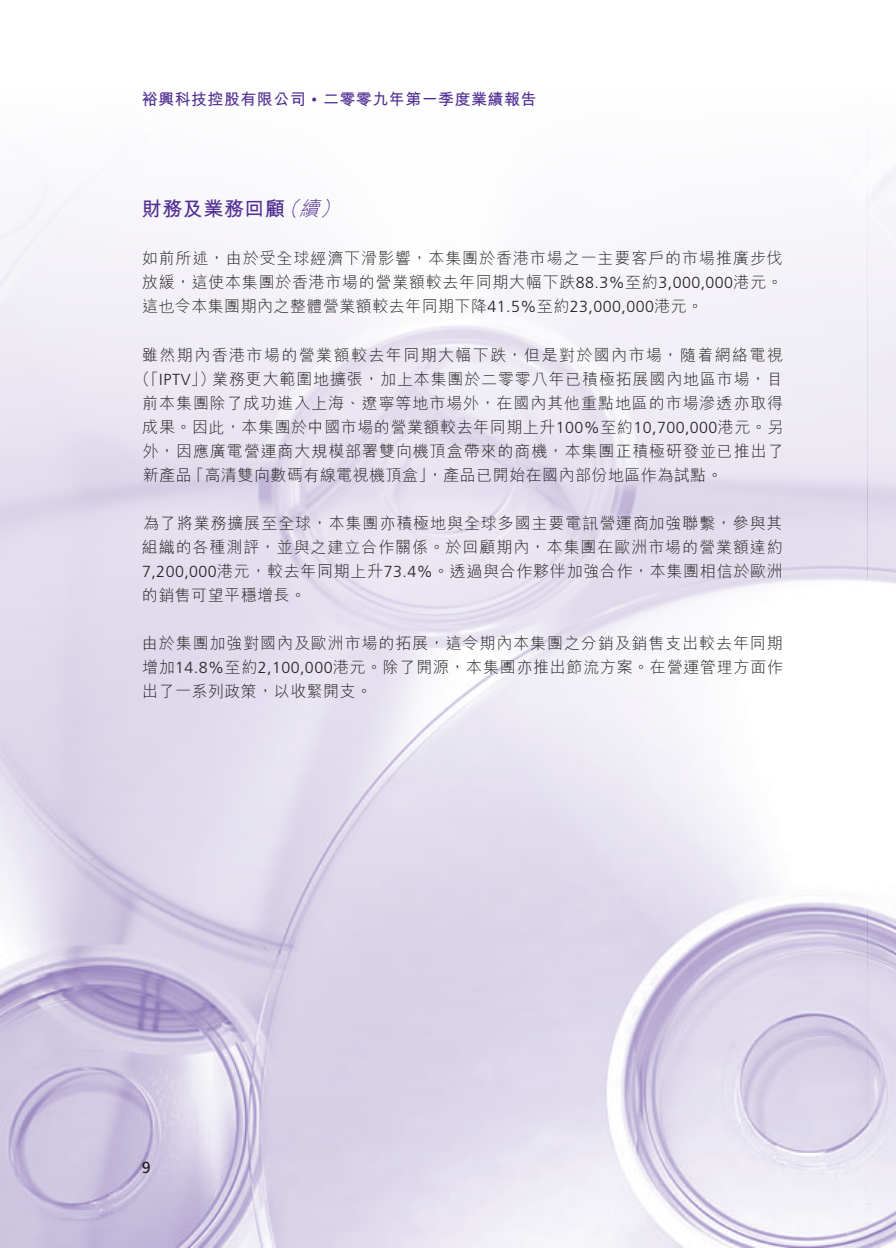
<style>
.page{position:relative;width:896px;height:1248px;background:#fff}
.page>*{position:absolute;margin:0;border:0;box-sizing:border-box;transform-origin:0 0}
.t1{font:700 20px "M Hei HK";letter-spacing:.03em;color:#502e92}
.t2{font:italic 300 20px "M Hei HK";color:#502e92}
.t3{font:300 16px/24px "M Hei HK";letter-spacing:.045em;color:#231f20;text-align:justify}
.t4{font:300 16px/24px "M Hei HK";letter-spacing:.09em;color:#231f20;text-align:right}
.t5{font:700 16px "M Hei HK";letter-spacing:.03em;color:#502e92}
.t6{font:16px "Frutiger LT Std";color:#231f20}
.s1{font-family:"Gill Sans Std";font-weight:400}
.s2{font-family:"Frutiger LT Std"}
</style>
<div class="page">
<img style="left:0;top:151px;width:896px;height:1096px">
<p class="t5" style="left:142px;top:87px;width:396px">裕興科技控股有限公司 <span class="s1">•</span> 二零零九年第一季度業績報告</p>
<p class="t2" style="left:299px;top:195px;width:29px">續</p>
<p class="t2" style="left:279px;top:195px;width:29px">（</p>
<p class="t2" style="left:320px;top:195px;width:29px">(</p>
<p class="t1" style="left:142px;top:194px;width:145px">財務及業務回顧</p>
<p class="t3" style="left:142px;top:246px;width:642px">如前所述，由於受全球經濟下滑影響，本集團於香港市場之一主要客戶的市場推廣步伐放緩，這使本集團於香港市場的營業額較去年同期大幅下跌<span class="s2">88.3%</span>至約<span class="s2">3,000,000</span>港元。這也令本集團期內之整體營業額較去年同期下降<span class="s2">41.5%</span>至約<span class="s2">23,000,000</span>港元。</p>
<p class="t4" style="left:142px;top:342px;width:642px">雖然期內香港市場的營業額較去年同期大幅下跌，但是對於國內市場，隨着網絡電視業務更大範圍地擴張，加上本集團於二零零八年已積極拓展國內地區市場，目</p>
<p class="t3" style="left:134px;top:366px;width:83px">（「<span class="s2">IPTV</span>」）</p>
<p class="t3" style="left:142px;top:390px;width:642px">前本集團除了成功進入上海、遼寧等地市場外，在國內其他重點地區的市場滲透亦取得</p>
<p class="t3" style="left:142px;top:414px;width:642px">成果。因此，本集團於中國市場的營業額較去年同期上升<span class="s2">100%</span>至約<span class="s2">10,700,000</span>港元。另</p>
<p class="t3" style="left:143px;top:438px;width:642px">外，因應廣電營運商大規模部署雙向機頂盒帶來的商機，本集團正積極研發並已推出了</p>
<p class="t3" style="left:188px;top:462px;width:536px">「高清雙向數碼有線電視機頂盒，」產品已開始在國內部份地區作為試點。</p>
<p class="t3" style="left:143px;top:462px;width:50px">新產品</p>
<p class="t3" style="left:142px;top:510px;width:642px">為了將業務擴展至全球，本集團亦積極地與全球多國主要電訊營運商加強聯繫，參與其組織的各種測評，並與之建立合作關係。於回顧期內，本集團在歐洲市場的營業額達約<span class="s2">7,200,000</span>港元，較去年同期上升<span class="s2">73.4%</span>。透過與合作夥伴加強合作，本集團相信於歐洲的銷售可望平穩增長。</p>
<p class="t3" style="left:142px;top:630px;width:642px">由於集團加強對國內及歐洲市場的拓展，這令期內本集團之分銷及銷售支出較去年同期增加<span class="s2">14.8%</span>至約<span class="s2">2,100,000</span>港元。除了開源，本集團亦推出節流方案。在營運管理方面作出了一系列政策，以收緊開支。</p>
<p class="t6" style="left:142px;top:1158px;width:10px">9</p>
</div>
